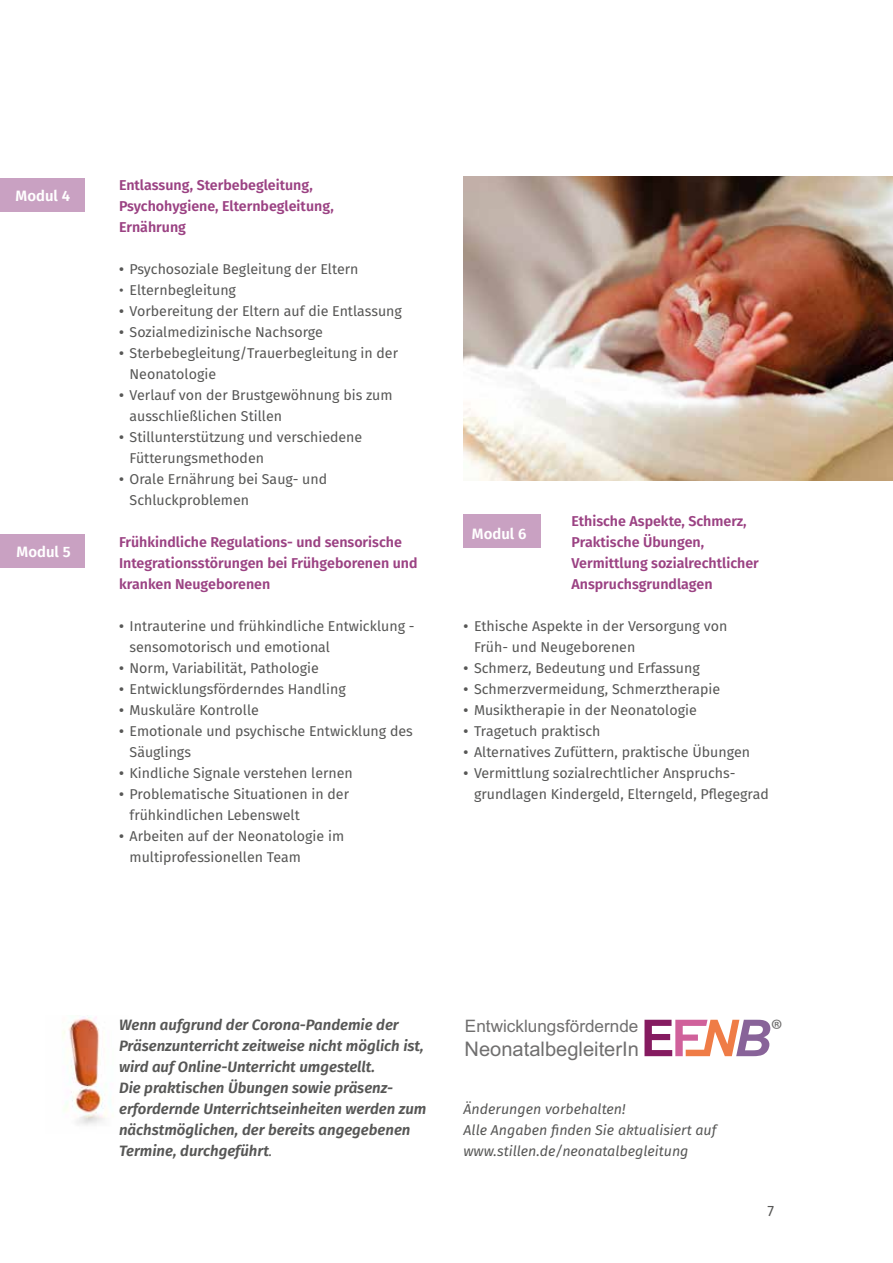
<style>
.page{position:relative;width:893px;height:1263px;background:#fff}
.page>*{position:absolute;margin:0;border:0;box-sizing:border-box;transform-origin:0 0}
.t1{font:28.35px "Myriad Pro";color:#706f6f}
.t2{font:20.1px "Arial";color:#706f6f}
.t3{font:17.1px "Arial";color:#706f6f}
.t4{font:italic 600 15px/21px "Fira Sans";color:#575756}
.t5{font:600 15px "Fira Sans";color:#fff}
.t6{font:15px "Fira Sans";color:#575756}
.t7{font:14.25px/21px "Fira Sans";color:#575756}
.t8{font:600 14.25px/21px "Fira Sans";color:#9b4283}
.t9{font:italic 14.25px/21px "Fira Sans";color:#575756}
.s1{font-weight:600}
.s2{font-weight:400;font-size:14.25px}
</style>
<div class="page">
<img style="left:62px;top:1015px;width:49px;height:110px">
<div style="left:0;top:178px;width:84px;height:34px;background:#c9a1c2"></div>
<div style="left:0;top:534px;width:84px;height:33px;background:#c9a1c2"></div>
<div style="left:463px;top:514px;width:78px;height:33px;background:#c9a1c2"></div>
<img style="left:463px;top:176px;width:430px;height:304px">
<svg style="left:644px;top:1020px;width:126px;height:36px"></svg>
<p class="t5" style="left:16px;top:183px;width:56px">Modul 4</p>
<p class="t5" style="left:17px;top:540px;width:55px">Modul 5</p>
<p class="t8" style="left:119px;top:173px;width:216px">Entlassung, Sterbebegleitung,<br>Psychohygiene, Elternbegleitung,<br>Ernährung</p>
<p class="t7" style="left:119px;top:258px;width:241px"><span class="s1">•</span> Psychosoziale Begleitung der Eltern</p>
<p class="t7" style="left:119px;top:279px;width:118px">• Elternbegleitung</p>
<p class="t7" style="left:119px;top:300px;width:284px"><span class="s1">•</span> Vorbereitung der Eltern auf die Entlassung</p>
<p class="t7" style="left:119px;top:321px;width:205px"><span class="s1">•</span> Sozialmedizinische Nachsorge</p>
<p class="t7" style="left:130px;top:342px;width:270px;text-indent:-11px"><span class="s1">•</span> Sterbebegleitung/Trauerbegleitung in der<br>Neonatologie</p>
<p class="t7" style="left:130px;top:384px;width:264px;text-indent:-11px"><span class="s1">•</span> Verlauf von der Brustgewöhnung bis zum ausschließlichen Stillen</p>
<p class="t7" style="left:130px;top:426px;width:234px;text-indent:-11px"><span class="s1">•</span> Stillunterstützung und verschiedene<br>Fütterungsmethoden</p>
<p class="t7" style="left:130px;top:468px;width:199px;text-indent:-11px"><span class="s1">•</span> Orale Ernährung bei Saug- und<br>Schluckproblemen</p>
<p class="t8" style="left:119px;top:530px;width:300px">Frühkindliche Regulations- und sensorische<br>Integrationsstörungen bei Frühgeborenen und kranken Neugeborenen</p>
<p class="t7" style="left:130px;top:615px;width:287px;text-indent:-11px"><span class="s1">•</span> Intrauterine und frühkindliche Entwicklung - sensomotorisch und emotional</p>
<p class="t7" style="left:119px;top:657px;width:201px"><span class="s1">•</span> Norm, Variabilität, Pathologie</p>
<p class="t7" style="left:119px;top:678px;width:228px"><span class="s1">•</span> Entwicklungsförderndes Handling</p>
<p class="t7" style="left:119px;top:699px;width:141px"><span class="s1">•</span> Muskuläre Kontrolle</p>
<p class="t7" style="left:130px;top:720px;width:285px;text-indent:-11px"><span class="s1">•</span> Emotionale und psychische Entwicklung des<br>Säuglings</p>
<p class="t7" style="left:119px;top:762px;width:235px"><span class="s1">•</span> Kindliche Signale verstehen lernen</p>
<p class="t7" style="left:130px;top:783px;width:221px;text-indent:-11px"><span class="s1">•</span> Problematische Situationen in der frühkindlichen Lebenswelt</p>
<p class="t7" style="left:130px;top:825px;width:216px;text-indent:-11px"><span class="s1">•</span> Arbeiten auf der Neonatologie im multiprofessionellen Team</p>
<p class="t8" style="left:571px;top:510px;width:189px">Ethische Aspekte, Schmerz,<br>Praktische Übungen,<br>Vermittlung sozialrechtlicher<br>Anspruchsgrundlagen</p>
<p class="t7" style="left:474px;top:615px;width:255px;text-indent:-11px"><span class="s1">•</span> Ethische Aspekte in der Versorgung von<br>Früh- und Neugeborenen</p>
<p class="t7" style="left:463px;top:657px;width:238px"><span class="s1">•</span> Schmerz, Bedeutung und Erfassung</p>
<p class="t7" style="left:463px;top:678px;width:258px"><span class="s1">•</span> Schmerzvermeidung, Schmerztherapie</p>
<p class="t7" style="left:463px;top:699px;width:235px"><span class="s1">•</span> Musiktherapie in der Neonatologie</p>
<p class="t7" style="left:463px;top:720px;width:138px"><span class="s1">•</span> Tragetuch praktisch</p>
<p class="t7" style="left:463px;top:741px;width:288px"><span class="s1">•</span> Alternatives Zufüttern, praktische Übungen</p>
<p class="t7" style="left:474px;top:762px;width:296px;text-indent:-11px"><span class="s1">•</span> Vermittlung sozialrechtlicher Anspruchs&shy;grundlagen Kindergeld, Elterngeld, Pflegegrad</p>
<p class="t5" style="left:472px;top:521px;width:56px">Modul 6</p>
<p class="t4" style="left:119px;top:1013px;width:309px">Wenn aufgrund der Corona-Pandemie der Präsenzunterricht zeitweise nicht möglich ist, wird auf Online-Unterricht umgestellt.<br>Die praktischen Übungen sowie präsenz&shy;erfordernde Unterrichtseinheiten werden zum nächstmöglichen, der bereits angegebenen Termine, durchgeführt<span class="s2">.</span></p>
<p class="t3" style="left:465px;top:1014px;width:175px">Entwicklungsfördernde</p>
<h2 class="t2" style="left:464px;top:1035px;width:176px">NeonatalbegleiterIn</h2>
<p class="t9" style="left:463px;top:1098px;width:254px">Änderungen vorbehalten!<br>Alle Angaben finden Sie aktualisiert auf www.stillen.de/neonatalbegleitung</p>
<h1 class="t1" style="left:771px;top:1012px;width:13px">®</h1>
<p class="t6" style="left:767px;top:1200px;width:8px">7</p>
</div>
